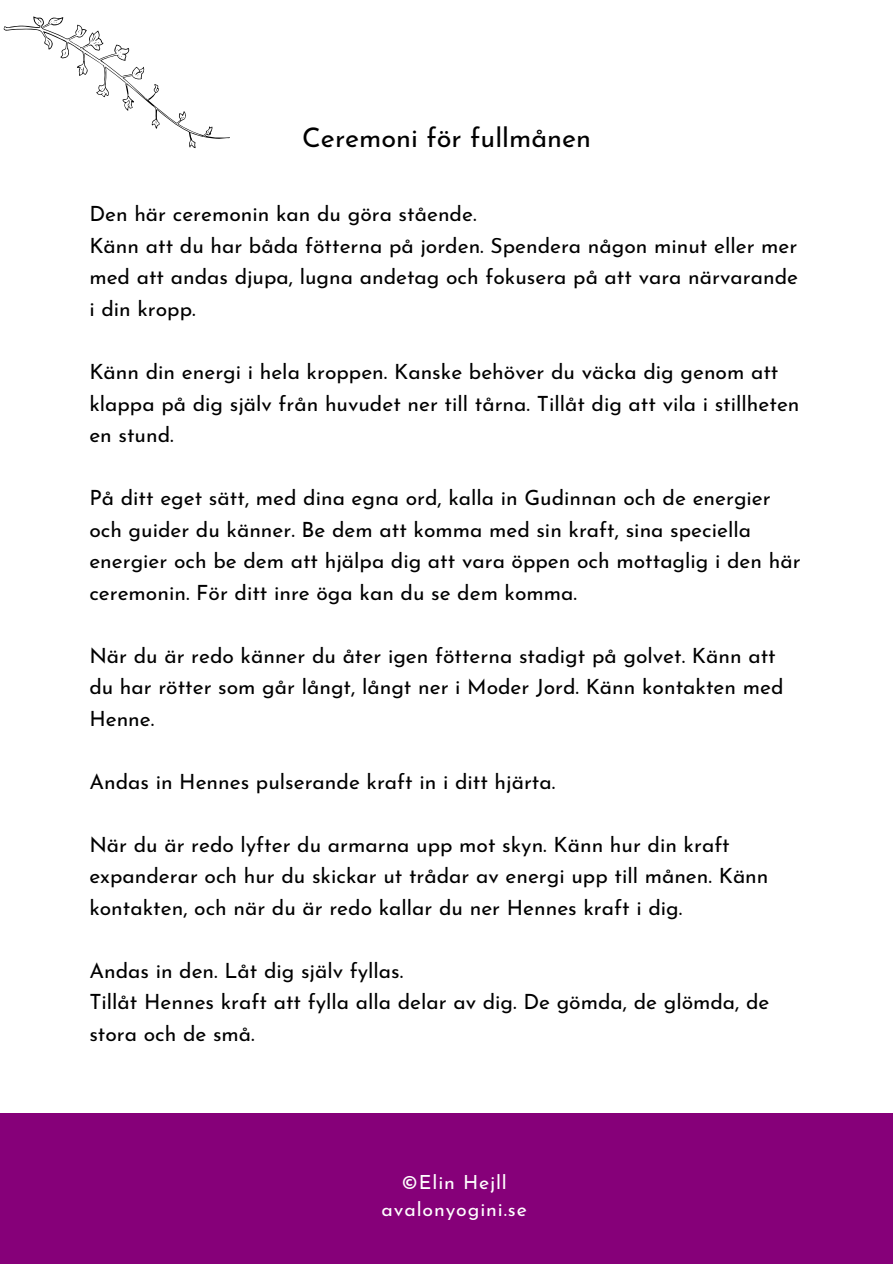
<style>
.page{position:relative;width:893px;height:1264px;background:#fff}
.page>*{position:absolute;margin:0;border:0;box-sizing:border-box;transform-origin:0 0}
.t1{font:27px "Josefin Sans";color:#000}
.t2{font:21px/31.5px "Josefin Sans";color:#000}
.t3{font:19.5px "Josefin Sans";letter-spacing:.045em;color:#fff}
</style>
<div class="page">
<div style="left:0;top:1113px;width:892px;height:150px;background:#860079"></div>
<svg style="left:3px;top:16px;width:227px;height:133px"></svg>
<p class="t1" style="left:302px;top:127px;width:290px">Ceremoni för fullmånen</p>
<h1 class="t2" style="left:89px;top:200px;width:388px">Den här ceremonin kan du göra stående.</h1>
<p class="t2" style="left:89px;top:232px;width:710px;text-align:justify">Känn att du har båda fötterna på jorden. Spendera någon minut eller mer med att andas djupa, lugna andetag och fokusera på att vara närvarande i din kropp.</p>
<p class="t2" style="left:89px;top:358px;width:711px">Känn din energi i hela kroppen. Kanske behöver du väcka dig genom att klappa på dig själv från huvudet ner till tårna. Tillåt dig att vila i stillheten en stund.</p>
<p class="t2" style="left:89px;top:484px;width:712px">På ditt eget sätt, med dina egna ord, kalla in Gudinnan och de energier och guider du känner. Be dem att komma med sin kraft, sina speciella energier och be dem att hjälpa dig att vara öppen och mottaglig i den här ceremonin. För ditt inre öga kan du se dem komma.</p>
<p class="t2" style="left:89px;top:641px;width:695px">När du är redo känner du åter igen fötterna stadigt på golvet. Känn att du har rötter som går långt, långt ner i Moder Jord. Känn kontakten med<br>Henne.</p>
<p class="t2" style="left:89px;top:767px;width:467px">Andas in Hennes pulserande kraft in i ditt hjärta.</p>
<p class="t2" style="left:89px;top:830px;width:680px">När du är redo lyfter du armarna upp mot skyn. Känn hur din kraft expanderar och hur du skickar ut trådar av energi upp till månen. Känn kontakten, och när du är redo kallar du ner Hennes kraft i dig.</p>
<p class="t2" style="left:89px;top:956px;width:315px">Andas in den. Låt dig själv fyllas.</p>
<p class="t2" style="left:89px;top:988px;width:681px">Tillåt Hennes kraft att fylla alla delar av dig. De gömda, de glömda, de stora och de små.</p>
<p class="t3" style="left:401px;top:1174px;width:107px">©Elin Hejll</p>
<p class="t3" style="left:381px;top:1201px;width:147px">avalonyogini.se</p>
</div>
